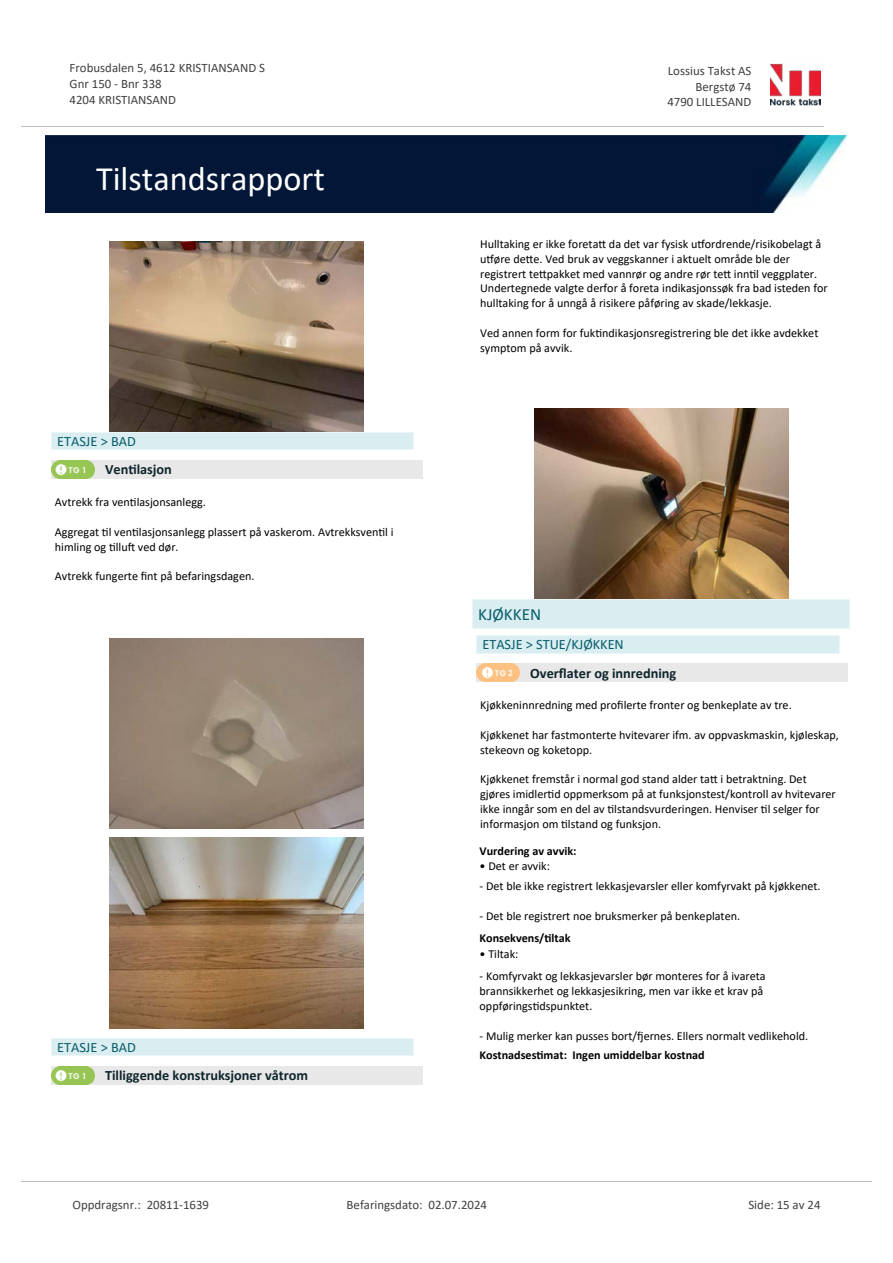
<style>
.page{position:relative;width:893px;height:1263px;background:#fff}
.page>*{position:absolute;margin:0;border:0;box-sizing:border-box;transform-origin:0 0}
.t1{font:34.35px "Calibri";color:#fff}
.t2{font:17.1px "Calibri";color:#065c69}
.t3{font:700 14.25px "Calibri";color:#0f252c}
.t4{font:14.25px "Calibri";color:#065c69}
.t5{font:12.9px/15.8px "Calibri";color:#404040}
.t6{font:12.15px/14.9px "Calibri";color:#000}
.t7{font:700 12.15px "Calibri";color:#000}
</style>
<div class="page">
<img style="left:109px;top:241px;width:254px;height:191px">
<div style="left:51px;top:460px;width:372px;height:19px;background:#e8e8e8"></div>
<svg style="left:56px;top:465px;width:39px;height:14px"></svg>
<img style="left:51px;top:460px;width:43px;height:18px">
<div style="left:51px;top:432px;width:363px;height:18px;background:#daeef2"></div>
<svg style="left:51px;top:433px;width:1px;height:17px"></svg>
<hr style="left:51px;top:432px;width:363px;height:1px;background:#eaf5f7">
<hr style="left:51px;top:450px;width:363px;height:1px;background:#eaf5f7">
<img style="left:109px;top:638px;width:254px;height:191px">
<img style="left:109px;top:837px;width:254px;height:191px">
<div style="left:51px;top:1066px;width:372px;height:18px;background:#e8e8e8"></div>
<img style="left:51px;top:1066px;width:43px;height:19px">
<div style="left:51px;top:1038px;width:363px;height:18px;background:#daeef2"></div>
<svg style="left:51px;top:1039px;width:1px;height:17px"></svg>
<hr style="left:51px;top:1038px;width:363px;height:1px;background:#eaf5f7">
<hr style="left:51px;top:1056px;width:363px;height:1px;background:#eaf5f7">
<img style="left:534px;top:409px;width:254px;height:190px">
<div style="left:472px;top:600px;width:377px;height:28px;background:#daeef2"></div>
<svg style="left:472px;top:601px;width:1px;height:27px"></svg>
<svg style="left:849px;top:600px;width:1px;height:29px"></svg>
<hr style="left:472px;top:600px;width:377px;height:1px;background:#eaf5f7">
<hr style="left:472px;top:628px;width:377px;height:1px;background:#eaf5f7">
<div style="left:477px;top:663px;width:371px;height:19px;background:#e8e8e8"></div>
<svg style="left:482px;top:663px;width:38px;height:14px"></svg>
<img style="left:477px;top:664px;width:42px;height:18px">
<div style="left:477px;top:636px;width:362px;height:17px;background:#daeef2"></div>
<svg style="left:839px;top:635px;width:1px;height:18px"></svg>
<hr style="left:477px;top:635px;width:362px;height:1px;background:#eaf5f7">
<hr style="left:477px;top:653px;width:362px;height:1px;background:#eaf5f7">
<img style="left:770px;top:63px;width:51px;height:43px">
<hr style="left:21px;top:127px;width:802px;height:1px;background:#c0c0c0">
<img style="left:46px;top:135px;width:800px;height:78px">
<hr style="left:21px;top:1181px;width:851px;height:1px;background:#c0c0c0">
<p class="t5" style="left:70px;top:60px;width:197px">Frobusdalen 5, 4612 KRISTIANSAND S<br>Gnr 150 - Bnr 338<br>4204 KRISTIANSAND</p>
<p class="t5" style="left:668px;top:63px;width:85px">Lossius Takst AS</p>
<p class="t5" style="left:695px;top:78px;width:57px">Bergstø 74</p>
<p class="t5" style="left:667px;top:94px;width:86px">4790 LILLESAND</p>
<h1 class="t1" style="left:96px;top:155px;width:230px">Tilstandsrapport</h1>
<p class="t4" style="left:57px;top:431px;width:80px">ETASJE &gt; BAD</p>
<p class="t3" style="left:105px;top:459px;width:68px">Ven琀椀lasjon</p>
<p class="t6" style="left:55px;top:494px;width:152px">Avtrekk fra ven琀椀lasjonsanlegg.</p>
<p class="t6" style="left:55px;top:524px;width:340px">Aggregat 琀椀l ven琀椀lasjonsanlegg plassert på vaskerom. Avtrekksven琀椀l i himling og 琀椀llu昀琀 ved dør.</p>
<p class="t6" style="left:55px;top:568px;width:201px">Avtrekk fungerte 昀椀nt på befaringsdagen.</p>
<p class="t4" style="left:57px;top:1037px;width:80px">ETASJE &gt; BAD</p>
<p class="t3" style="left:105px;top:1065px;width:205px">Tilliggende konstruksjoner våtrom</p>
<p class="t6" style="left:480px;top:236px;width:349px">Hulltaking er ikke foreta琀琀 da det var fysisk u琀昀ordrende/risikobelagt å u琀昀øre de琀琀e. Ved bruk av veggskanner i aktuelt område ble der registrert te琀琀pakket med vannrør og andre rør te琀琀 inn琀椀l veggplater.<br>Undertegnede valgte derfor å foreta indikasjonssøk fra bad isteden for hulltaking for å unngå å risikere påføring av skade/lekkasje.</p>
<p class="t6" style="left:480px;top:325px;width:340px">Ved annen form for fuk琀椀ndikasjonsregistrering ble det ikke avdekket symptom på avvik.</p>
<h2 class="t2" style="left:478px;top:602px;width:64px">KJØKKEN</h2>
<p class="t4" style="left:482px;top:635px;width:143px">ETASJE &gt; STUE/KJØKKEN</p>
<p class="t3" style="left:530px;top:663px;width:148px">Over昀氀ater og innredning</p>
<p class="t6" style="left:480px;top:697px;width:313px">Kjøkkeninnredning med pro昀椀lerte fronter og benkeplate av tre.</p>
<p class="t6" style="left:480px;top:727px;width:360px">Kjøkkenet har fastmonterte hvitevarer ifm. av oppvaskmaskin, kjøleskap, stekeovn og koketopp.</p>
<p class="t6" style="left:480px;top:771px;width:357px">Kjøkkenet fremstår i normal god stand alder ta琀琀 i betraktning. Det gjøres imidler琀椀d oppmerksom på at funksjonstest/kontroll av hvitevarer ikke inngår som en del av 琀椀lstandsvurderingen. Henviser 琀椀l selger for informasjon om 琀椀lstand og funksjon.</p>
<p class="t7" style="left:480px;top:842px;width:98px">Vurdering av avvik:</p>
<p class="t6" style="left:480px;top:858px;width:72px">• Det er avvik:</p>
<p class="t6" style="left:480px;top:878px;width:343px">- Det ble ikke registrert lekkasjevarsler eller komfyrvakt på kjøkkenet.</p>
<p class="t6" style="left:480px;top:908px;width:262px">- Det ble registrert noe bruksmerker på benkeplaten.</p>
<p class="t7" style="left:480px;top:929px;width:92px">Konsekvens/琀椀ltak</p>
<p class="t6" style="left:480px;top:946px;width:40px">• Tiltak:</p>
<p class="t6" style="left:480px;top:968px;width:288px">- Komfyrvakt og lekkasjevarsler bør monteres for å ivareta brannsikkerhet og lekkasjesikring, men var ikke et krav på oppførings琀椀dspunktet.</p>
<p class="t6" style="left:480px;top:1028px;width:330px">- Mulig merker kan pusses bort/昀樀ernes. Ellers normalt vedlikehold.</p>
<p class="t7" style="left:480px;top:1046px;width:227px">Kostnadses琀椀mat: Ingen umiddelbar kostnad</p>
<p class="t5" style="left:72px;top:1197px;width:138px">Oppdragsnr.: 20811-1639</p>
<p class="t5" style="left:347px;top:1197px;width:142px">Befaringsdato: 02.07.2024</p>
<p class="t5" style="left:748px;top:1197px;width:74px">Side: 15 av 24</p>
</div>
